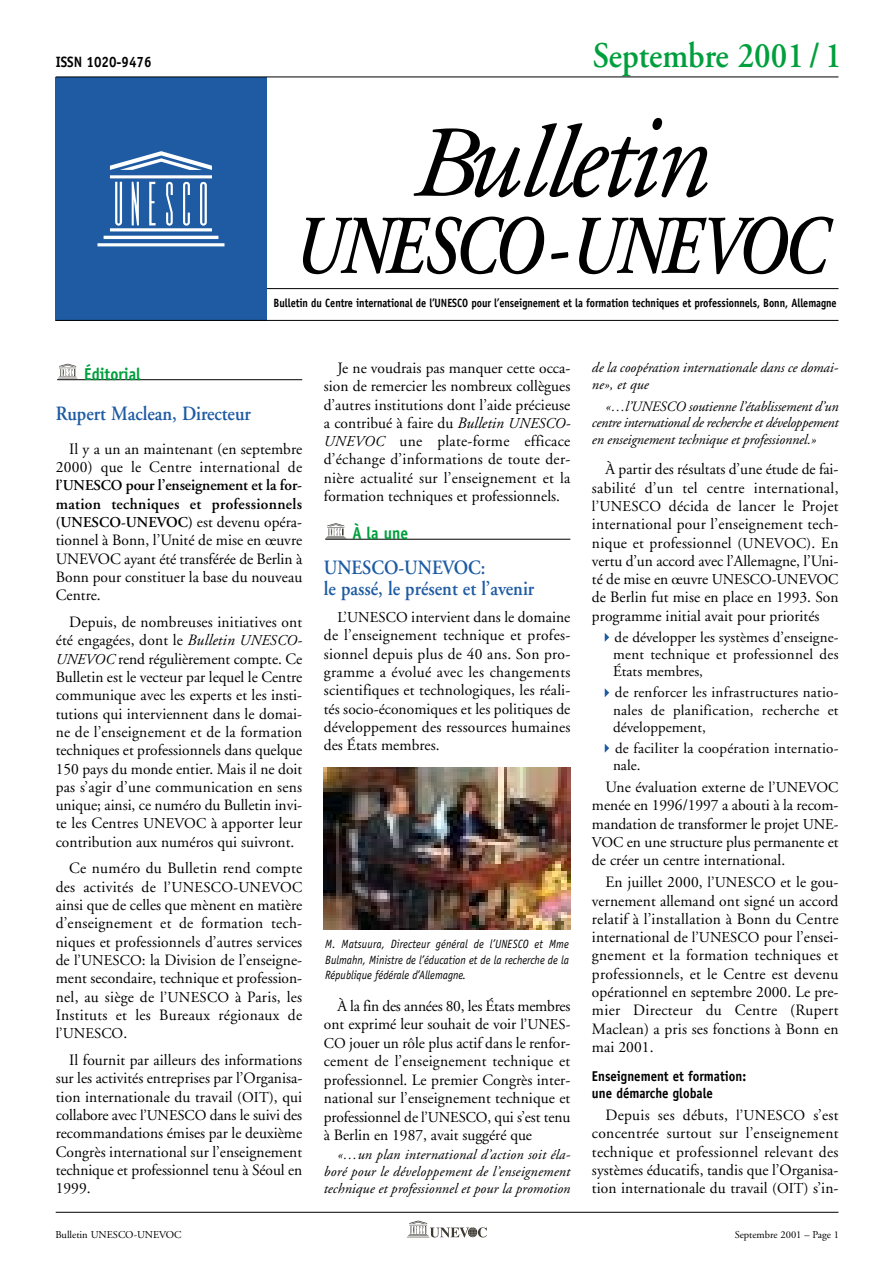
<style>
.page{position:relative;width:893px;height:1262px;background:#fff}
.page>*{position:absolute;margin:0;border:0;box-sizing:border-box;transform-origin:0 0}
.t1{font:italic 120px "Adobe Garamond";color:#000;scale:.9 1}
.t2{font:italic 600 83.25px "Adobe Garamond";letter-spacing:-.05em;color:#000;scale:.8 1}
.t3{font:600 36px "Adobe Garamond";color:#009f3d;scale:.9 1}
.t4{font:600 20.25px/21px "Adobe Garamond";color:#1e5ba3;scale:.9 1}
.t5{font:700 17.25px "Officina Sans";color:#009f3d;scale:.9 1}
.t6{font:15.75px/18.3px "Adobe Garamond";letter-spacing:.005em;color:#000;text-align:justify}
.t7{font:15px/17.2px "Adobe Garamond";letter-spacing:.02em;color:#000;text-align:justify}
.t8{font:600 15px "Adobe Garamond";letter-spacing:.005em;color:#000}
.t9{font:700 15px "Officina Sans";color:#000;scale:.9 1}
.t10{font:italic 14.25px/16.8px "Adobe Garamond";color:#000;text-align:justify}
.t11{font:700 14.25px/17.2px "Officina Sans";color:#000;scale:.9 1}
.t12{font:italic 12px/15.8px "Officina Sans";color:#000;text-align:justify;scale:.9 1}
.t13{font:700 12px "Officina Sans";letter-spacing:-.005em;color:#000;scale:.85 1}
.t14{font:10.5px "Adobe Garamond";color:#000}
.s1{font-size:101.25px}
.s2{font-weight:600;font-size:15px}
.s3{font-weight:600}
.s4{font-weight:400;font-size:15.75px}
.s5{font-style:italic}
.s6{font-style:italic;font-size:15px}
.s7{font-size:15px}
.s8{font-size:15.75px}
</style>
<div class="page">
<hr style="left:57px;top:379px;width:245px;height:1px;background:#000">
<hr style="left:325px;top:539px;width:245px;height:1px;background:#000">
<svg style="left:604px;top:743px;width:5px;height:9px"></svg>
<svg style="left:604px;top:688px;width:5px;height:9px"></svg>
<svg style="left:604px;top:633px;width:5px;height:9px"></svg>
<svg style="left:325px;top:523px;width:21px;height:16px"></svg>
<svg style="left:58px;top:364px;width:20px;height:15px"></svg>
<hr style="left:56px;top:1211px;width:782px;height:1px;background:#000">
<svg style="left:407px;top:1237px;width:78px;height:1px"></svg>
<svg style="left:407px;top:1220px;width:80px;height:17px"></svg>
<hr style="left:261px;top:288px;width:577px;height:1px;background:#000">
<div style="left:56px;top:77px;width:211px;height:244px;background:#1e5ba3"></div>
<svg style="left:97px;top:151px;width:127px;height:95px"></svg>
<hr style="left:56px;top:77px;width:782px;height:1px;background:#000">
<hr style="left:56px;top:320px;width:782px;height:1px;background:#000">
<img style="left:324px;top:767px;width:246px;height:162px">
<p class="t9" style="left:56px;top:56px;width:108px">ISSN 1020-9476</p>
<h3 class="t3" style="left:592px;top:41px;width:278px">Septembre 2001 / 1</h3>
<h1 class="t1" style="left:411px;top:109px;width:332px"><span class="s1">B</span>u<span class="s1">ll</span>etin</h1>
<h2 class="t2" style="left:294px;top:213px;width:667px">UNESCO-UNEVOC</h2>
<p class="t13" style="left:273px;top:298px;width:664px">Bulletin du Centre international de l’UNESCO pour l’enseignement et la formation techniques et professionnels, Bonn, Allemagne</p>
<p class="t5" style="left:84px;top:367px;width:64px">Éditorial</p>
<p class="t4" style="left:56px;top:405px;width:218px">Rupert Maclean, Directeur</p>
<p class="t6" style="left:56px;top:441px;width:248px;text-indent:14px">Il y a un an maintenant (en septembre 2000) que le Centre international de <span class="s2">l’UNESCO</span> <span class="s3">pour l’enseignement et la for&shy;mation techniques et professionnels</span></p>
<p class="t8" style="left:56px;top:516px;width:248px">(UNESCO-UNEVOC) <span class="s4">est devenu opéra-</span></p>
<p class="t6" style="left:56px;top:532px;width:248px">tionnel à Bonn, l’Unité de mise en œuvre UNEVOC ayant été transférée de Berlin à Bonn pour constituer la base du nouveau Centre.</p>
<p class="t6" style="left:56px;top:614px;width:248px;text-indent:13px">Depuis, de nombreuses initiatives ont été engagées, dont le <span class="s5">Bulletin</span> <span class="s6">UNESCO-UNEVOC</span> rend régulièrement compte. Ce Bulletin est le vecteur par lequel le Centre communique avec les experts et les insti&shy;tutions qui interviennent dans le domai&shy;ne de l’enseignement et de la formation techniques et professionnels dans quelque 150 pays du monde entier. Mais il ne doit pas s’agir d’une communication en sens unique; ainsi, ce numéro du Bulletin invi&shy;te les Centres <span class="s7">UNEVOC</span> à apporter leur contribution aux numéros qui suivront.</p>
<p class="t6" style="left:69px;top:860px;width:234px">Ce numéro du Bulletin rend compte</p>
<p class="t7" style="left:56px;top:879px;width:248px"><span class="s8">des activités de</span> l’UNESCO-UNEVOC</p>
<p class="t6" style="left:56px;top:897px;width:248px">ainsi que de celles que mènent en matière d’enseignement et de formation tech&shy;niques et professionnels d’autres services de <span class="s7">l’UNESCO</span>: la Division de l’enseigne&shy;ment secondaire, technique et profession&shy;nel, au siège de <span class="s7">l’UNESCO</span> à Paris, les Instituts et les Bureaux régionaux de</p>
<p class="t7" style="left:56px;top:1026px;width:73px">l’UNESCO<span class="s8">.</span></p>
<p class="t6" style="left:56px;top:1052px;width:248px;text-indent:14px">Il fournit par ailleurs des informations sur les activités entreprises par l’Organisa&shy;tion internationale du travail <span class="s7">(OIT)</span>, qui collabore avec <span class="s7">l’UNESCO</span> dans le suivi des recommandations émises par le deuxième Congrès international sur l’enseignement technique et professionnel tenu à Séoul en 1999.</p>
<p class="t6" style="left:324px;top:360px;width:248px;text-indent:13px">Je ne voudrais pas manquer cette occa&shy;sion de remercier les nombreux collègues d’autres institutions dont l’aide précieuse a contribué à faire du <span class="s5">Bulletin</span> <span class="s6">UNESCO-UNEVOC</span> une plate-forme efficace d’échange d’informations de toute der&shy;nière actualité sur l’enseignement et la formation techniques et professionnels.</p>
<p class="t5" style="left:352px;top:526px;width:64px">À la une</p>
<p class="t4" style="left:324px;top:558px;width:235px">UNESCO-UNEVOC:<br>le passé, le présent et l’avenir</p>
<p class="t6" style="left:324px;top:609px;width:248px;text-indent:13px"><span class="s7">L’UNESCO</span> intervient dans le domaine de l’enseignement technique et profes&shy;sionnel depuis plus de 40 ans. Son pro&shy;gramme a évolué avec les changements scientifiques et technologiques, les réali&shy;tés socio-économiques et les politiques de développement des ressources humaines des États membres.</p>
<p class="t12" style="left:325px;top:937px;width:272px">M. Matsuura, Directeur général de l’UNESCO et Mme Bulmahn, Ministre de l’éducation et de la recherche de la République fédérale d’Allemagne.</p>
<p class="t6" style="left:324px;top:998px;width:248px;text-indent:14px">À la fin des années 80, les États membres ont exprimé leur souhait de voir <span class="s7">l’UNES-CO</span> jouer un rôle plus actif dans le renfor&shy;cement de l’enseignement technique et professionnel. Le premier Congrès inter&shy;national sur l’enseignement technique et professionnel de <span class="s7">l’UNESCO</span>, qui s’est tenu à Berlin en 1987, avait suggéré que</p>
<p class="t10" style="left:324px;top:1147px;width:248px;text-indent:14px">«…un plan international d’action soit éla&shy;boré pour le développement de l’enseignement technique et professionnel et pour la promotion</p>
<p class="t10" style="left:592px;top:360px;width:248px">de la coopération internationale dans ce domai&shy;ne», et que</p>
<p class="t10" style="left:592px;top:399px;width:248px;text-indent:14px">«…l’UNESCO soutienne l’établissement d’un centre international de recherche et développement en enseignement technique et professionnel.»</p>
<p class="t6" style="left:592px;top:461px;width:248px;text-indent:14px">À partir des résultats d’une étude de fai&shy;sabilité d’un tel centre international, <span class="s7">l’UNESCO</span> décida de lancer le Projet international pour l’enseignement tech&shy;nique et professionnel <span class="s7">(UNEVOC)</span>. En vertu d’un accord avec l’Allemagne, l’Uni&shy;té de mise en œuvre <span class="s7">UNESCO-UNEVOC </span>de Berlin fut mise en place en 1993. Son programme initial avait pour priorités</p>
<p class="t7" style="left:613px;top:630px;width:227px">de développer les systèmes d’enseigne&shy;ment technique et professionnel des États membres,</p>
<p class="t7" style="left:613px;top:685px;width:227px">de renforcer les infrastructures natio&shy;nales de planification, recherche et développement,</p>
<p class="t7" style="left:613px;top:740px;width:227px">de faciliter la coopération internatio&shy;nale.</p>
<p class="t6" style="left:592px;top:779px;width:248px;text-indent:14px">Une évaluation externe de <span class="s7">l’UNEVOC </span>menée en 1996/1997 a abouti à la recom&shy;mandation de transformer le projet <span class="s7">UNE-VOC</span> en une structure plus permanente et de créer un centre international.</p>
<p class="t6" style="left:592px;top:874px;width:248px;text-indent:14px">En juillet 2000, <span class="s7">l’UNESCO</span> et le gou&shy;vernement allemand ont signé un accord relatif à l’installation à Bonn du Centre international de <span class="s7">l’UNESCO</span> pour l’ensei&shy;gnement et la formation techniques et professionnels, et le Centre est devenu opérationnel en septembre 2000. Le pre&shy;mier Directeur du Centre (Rupert Maclean) a pris ses fonctions à Bonn en mai 2001.</p>
<p class="t11" style="left:592px;top:1068px;width:173px">Enseignement et formation: une démarche globale</p>
<p class="t6" style="left:592px;top:1107px;width:248px;text-indent:14px">Depuis ses débuts, <span class="s7">l’UNESCO</span> s’est concentrée surtout sur l’enseignement technique et professionnel relevant des systèmes éducatifs, tandis que l’Organisa&shy;tion internationale du travail <span class="s7">(OIT)</span> s’in-</p>
<p class="t14" style="left:55px;top:1230px;width:128px">Bulletin UNESCO-UNEVOC</p>
<p class="t14" style="left:734px;top:1230px;width:106px">Septembre 2001 – Page 1</p>
</div>
